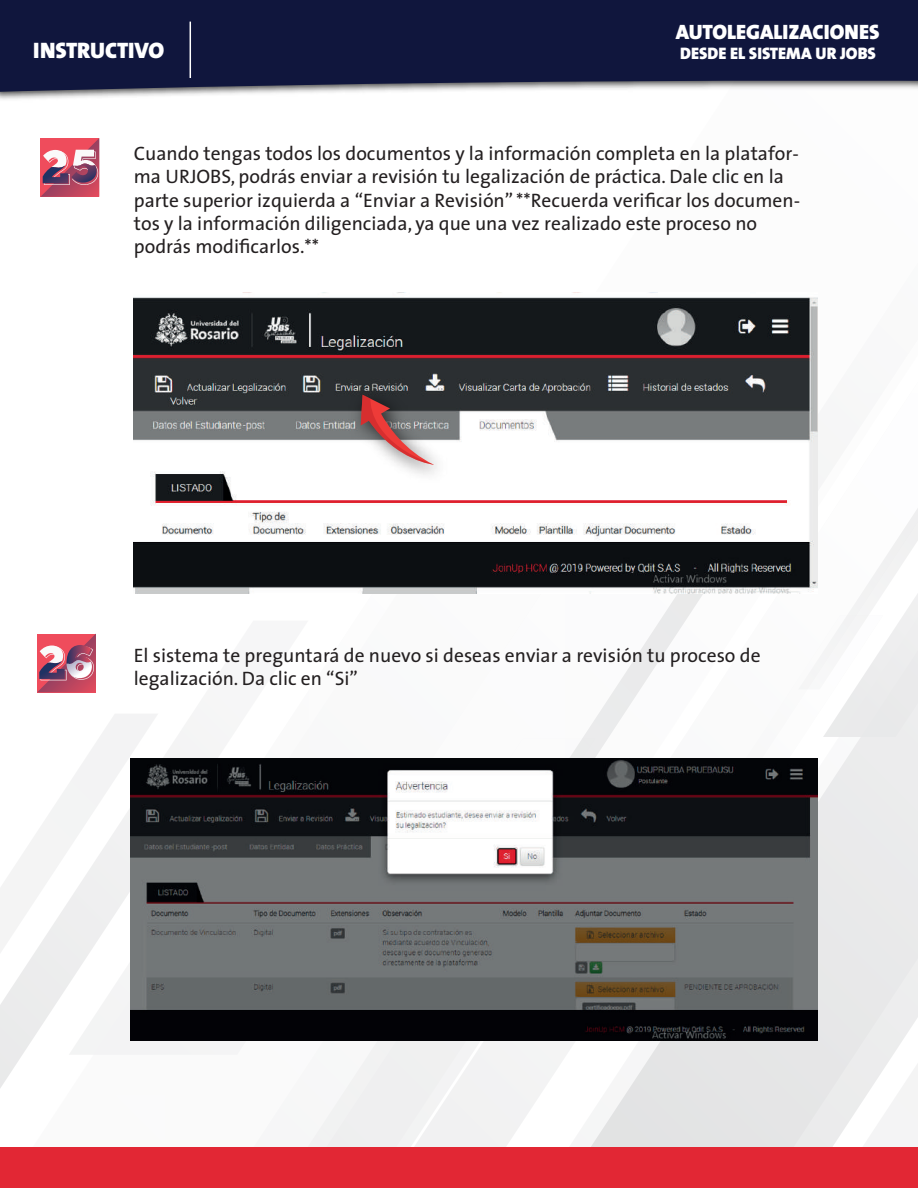
<style>
.page{position:relative;width:918px;height:1188px;background:#fff}
.page>*{position:absolute;margin:0;border:0;box-sizing:border-box;transform-origin:0 0}
.t1{font:900 22.5px "The Sans";letter-spacing:-.005em;color:#fff}
.t2{font:900 20.85px "The Sans";color:#fff}
.t3{font:19.5px/23.4px "The Sans";color:#231f20}
.t4{font:900 16.8px "The Sans";color:#fff}
</style>
<div class="page">
<svg style="left:37px;top:633px;width:160px;height:106px"></svg>
<svg style="left:0;top:714px;width:158px;height:374px"></svg>
<svg style="left:595px;top:737px;width:323px;height:410px"></svg>
<svg style="left:737px;top:737px;width:146px;height:247px"></svg>
<svg style="left:111px;top:739px;width:484px;height:408px"></svg>
<svg style="left:565px;top:594px;width:172px;height:165px"></svg>
<svg style="left:799px;top:653px;width:24px;height:36px"></svg>
<svg style="left:823px;top:508px;width:95px;height:229px"></svg>
<div style="left:0;top:1147px;width:918px;height:41px;background:#e22734"></div>
<svg style="left:0;top:0;width:918px;height:92px;background:#1f2448"></svg>
<hr style="left:190px;top:22px;width:1px;height:56px;background:#fff">
<img style="left:134px;top:292px;width:684px;height:302px">
<img style="left:342px;top:376px;width:119px;height:116px">
<svg style="left:361px;top:395px;width:73px;height:70px"></svg>
<img style="left:131px;top:759px;width:687px;height:282px">
<p class="t2" style="left:676px;top:15px;width:205px">AUTOLEGALIZACIONES</p>
<p class="t1" style="left:33px;top:31px;width:133px">INSTRUCTIVO</p>
<p class="t4" style="left:680px;top:39px;width:197px">DESDE EL SISTEMA UR JOBS</p>
<p class="t3" style="left:134px;top:141px;width:668px">Cuando tengas todos los documentos y la información completa en la platafor&shy;ma URJOBS, podrás enviar a revisión tu legalización de práctica. Dale clic en la parte superior izquierda a “Enviar a Revisión” **Recuerda verificar los documen&shy;tos y la información diligenciada, ya que una vez realizado este proceso no podrás modificarlos.**</p>
<p class="t3" style="left:134px;top:643px;width:628px">El sistema te preguntará de nuevo si deseas enviar a revisión tu proceso de legalización. Da clic en “Si”</p>
</div>
